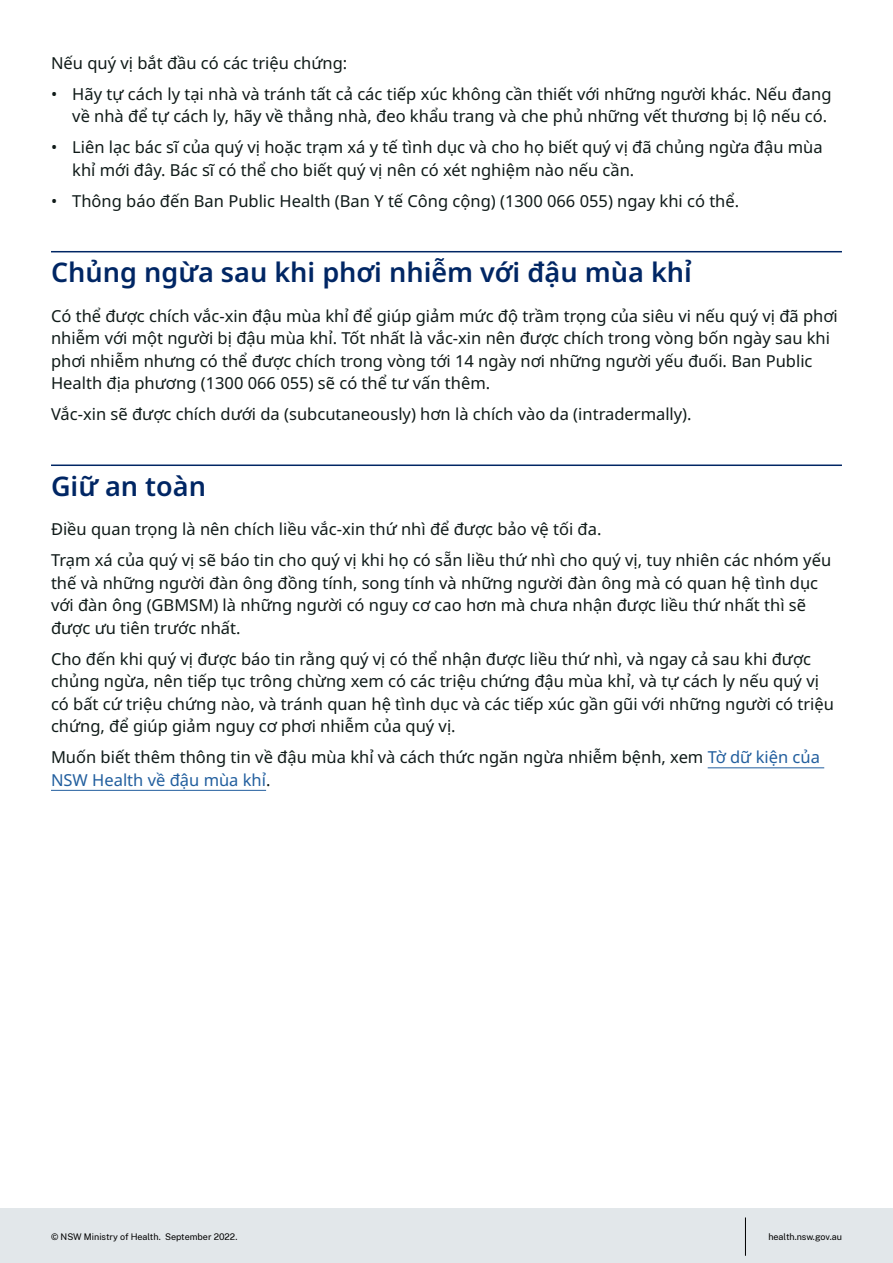
<style>
.page{position:relative;width:893px;height:1263px;background:#fff}
.page>*{position:absolute;margin:0;border:0;box-sizing:border-box;transform-origin:0 0}
.Head{font:600 27px "Noto Sans";color:#002664}
.Body{font:16.5px/22.5px "Noto Sans";color:#0f1a18}
.t1{font:9px "Public Sans";color:#000}
.s1{color:#215e9e}
</style>
<div class="page">
<div style="left:0;top:1208px;width:893px;height:55px;background:#e2e7ea"></div>
<hr style="left:745px;top:1217px;width:1px;height:39px;background:#000">
<hr style="left:51px;top:251px;width:791px;height:1px;background:#002664">
<hr style="left:51px;top:464px;width:791px;height:2px;background:#002664">
<hr style="left:708px;top:767px;width:116px;height:1px;background:#215e9e">
<hr style="left:51px;top:790px;width:215px;height:1px;background:#215e9e">
<p class="Body" style="left:51px;top:52px;width:298px">Nếu quý vị bắt đầu có các triệu chứng:</p>
<p class="Body" style="left:51px;top:83px;width:782px;text-align:right">• Hãy tự cách ly tại nhà và tránh tất cả các tiếp xúc không cần thiết với những người khác. Nếu đang về nhà để tự cách ly, hãy về thẳng nhà, đeo khẩu trang và che phủ những vết thương bị lộ nếu có.</p>
<p class="Body" style="left:72px;top:136px;width:752px;text-indent:-21px">• Liên lạc bác sĩ của quý vị hoặc trạm xá y tế tình dục và cho họ biết quý vị đã chủng ngừa đậu mùa khỉ mới đây. Bác sĩ có thể cho biết quý vị nên có xét nghiệm nào nếu cần.</p>
<p class="Body" style="left:51px;top:190px;width:690px">• Thông báo đến Ban Public Health (Ban Y tế Công cộng) (1300 066 055) ngay khi có thể.</p>
<h2 class="Head" style="left:51px;top:253px;width:642px">Chủng ngừa sau khi phơi nhiễm với đậu mùa khỉ</h2>
<p class="Body" style="left:51px;top:305px;width:788px">Có thể được chích vắc-xin đậu mùa khỉ để giúp giảm mức độ trầm trọng của siêu vi nếu quý vị đã phơi nhiễm với một người bị đậu mùa khỉ. Tốt nhất là vắc-xin nên được chích trong vòng bốn ngày sau khi phơi nhiễm nhưng có thể được chích trong vòng tới 14 ngày nơi những người yếu đuối. Ban Public Health địa phương (1300 066 055) sẽ có thể tư vấn thêm.</p>
<p class="Body" style="left:51px;top:403px;width:642px">Vắc-xin sẽ được chích dưới da (subcutaneously) hơn là chích vào da (intradermally).</p>
<h2 class="Head" style="left:51px;top:467px;width:157px">Giữ an toàn</h2>
<p class="Body" style="left:51px;top:518px;width:552px">Điều quan trọng là nên chích liều vắc-xin thứ nhì để được bảo vệ tối đa.</p>
<p class="Body" style="left:51px;top:549px;width:782px">Trạm xá của quý vị sẽ báo tin cho quý vị khi họ có sẵn liều thứ nhì cho quý vị, tuy nhiên các nhóm yếu thế và những người đàn ông đồng tính, song tính và những người đàn ông mà có quan hệ tình dục với đàn ông (GBMSM) là những người có nguy cơ cao hơn mà chưa nhận được liều thứ nhất thì sẽ được ưu tiên trước nhất.</p>
<p class="Body" style="left:51px;top:648px;width:784px">Cho đến khi quý vị được báo tin rằng quý vị có thể nhận được liều thứ nhì, và ngay cả sau khi được chủng ngừa, nên tiếp tục trông chừng xem có các triệu chứng đậu mùa khỉ, và tự cách ly nếu quý vị có bất cứ triệu chứng nào, và tránh quan hệ tình dục và các tiếp xúc gần gũi với những người có triệu chứng, để giúp giảm nguy cơ phơi nhiễm của quý vị.</p>
<p class="Body" style="left:51px;top:746px;width:770px">Muốn biết thêm thông tin về đậu mùa khỉ và cách thức ngăn ngừa nhiễm bệnh, xem <span class="s1">Tờ dữ kiện của<br>NSW Health về đậu mùa khỉ</span>.</p>
<p class="t1" style="left:51px;top:1230px;width:188px">© NSW Ministry of Health. September 2022.</p>
<p class="t1" style="left:768px;top:1230px;width:75px">health.nsw.gov.au</p>
</div>
